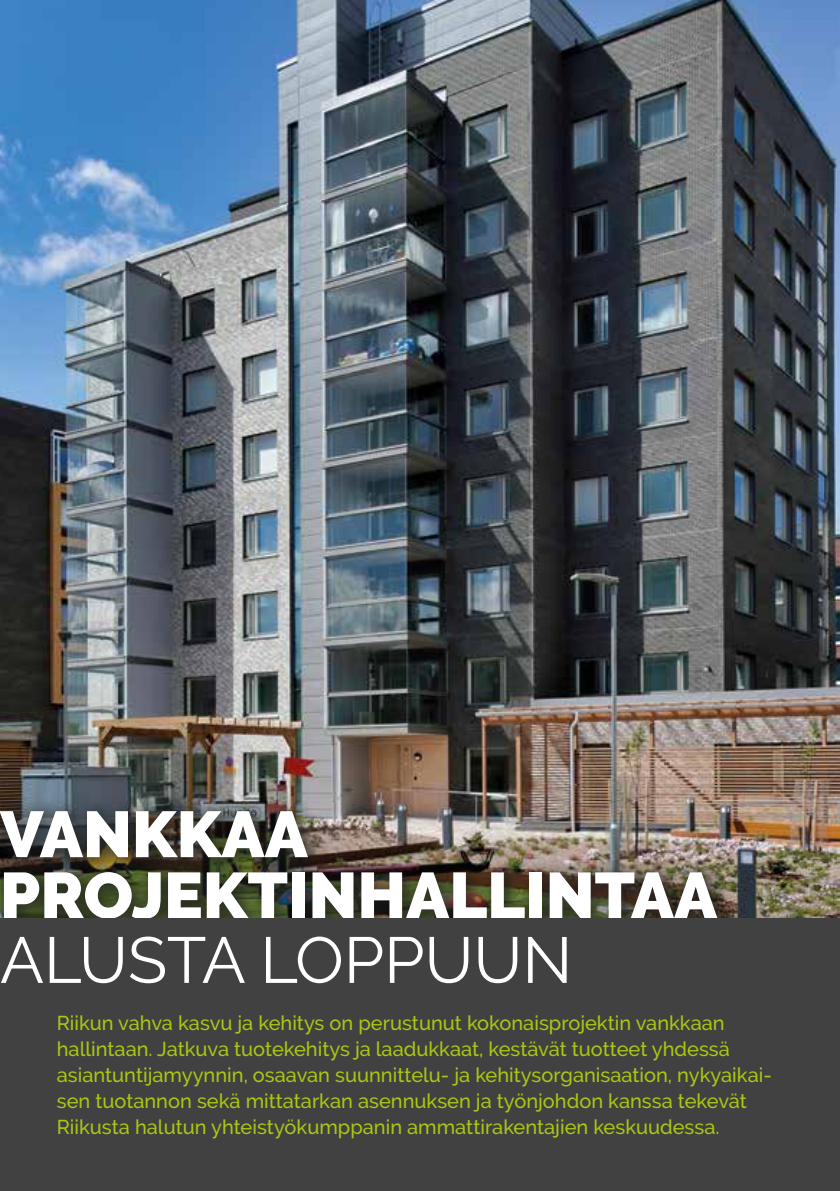
<style>
.page{position:relative;width:840px;height:1191px;background:#fff}
.page>*{position:absolute;margin:0;border:0;box-sizing:border-box;transform-origin:0 0}
.t1{font:900 64.8px/61.2px "Raleway";color:#fff}
.t2{font:64.8px "Raleway";color:#fff}
.t3{font:500 20px/26px "Raleway";color:#aac811}
</style>
<div class="page">
<img style="left:0;top:0;width:839px;height:918px">
<div style="left:0;top:797px;width:738px;height:144px;background:#1d1d1b;opacity:.75"></div>
<div style="left:0;top:918px;width:839px;height:273px;background:#424142"></div>
<h1 class="t1" style="left:0;top:804px;width:718px">VANKKAA<br>PROJEKTINHALLINTAA</h1>
<h1 class="t2" style="left:0;top:922px;width:573px">ALUSTA LOPPUUN</h1>
<p class="t3" style="left:57px;top:1010px;width:716px">Riikun vahva kasvu ja kehitys on perustunut kokonaisprojektin vankkaan hallintaan. Jatkuva tuotekehitys ja laadukkaat, kestävät tuotteet yhdessä asiantuntijamyynnin, osaavan suunnittelu- ja kehitysorganisaation, nykyaikai&shy;sen tuotannon sekä mittatarkan asennuksen ja työnjohdon kanssa tekevät Riikusta halutun yhteistyökumppanin ammattirakentajien keskuudessa.</p>
</div>
